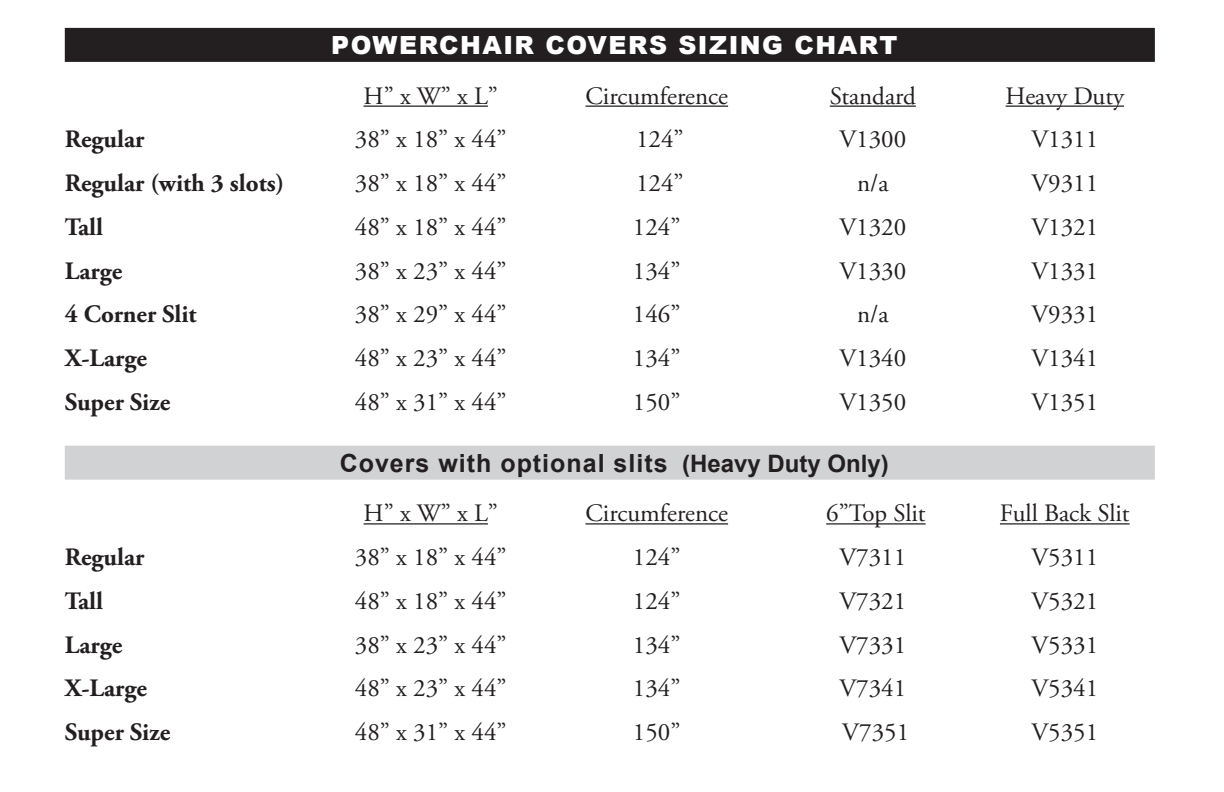
<style>
.page{position:relative;width:1224px;height:792px;background:#fff}
.page>*{position:absolute;margin:0;border:0;box-sizing:border-box;transform-origin:0 0}
.t1{font:25px "Adobe Garamond Pro";color:#231f20}
.t2{font:700 25px "Adobe Garamond Pro";color:#231f20}
.t3{font:700 25px "Arial";letter-spacing:.04em;color:#231f20}
.t4{font:900 25px "Arial";letter-spacing:.06em;color:#fff}
.s1{font-size:24px}
</style>
<div class="page">
<div style="left:65px;top:28px;width:1090px;height:34px;background:#231f20"></div>
<hr style="left:364px;top:106px;width:124px;height:1px;background:#231f20">
<hr style="left:586px;top:106px;width:142px;height:1px;background:#231f20">
<hr style="left:830px;top:106px;width:86px;height:1px;background:#231f20">
<hr style="left:1006px;top:106px;width:118px;height:1px;background:#231f20">
<div style="left:65px;top:446px;width:1090px;height:34px;background:#d1d2d4"></div>
<hr style="left:364px;top:523px;width:124px;height:2px;background:#231f20">
<hr style="left:586px;top:523px;width:142px;height:2px;background:#231f20">
<hr style="left:826px;top:523px;width:100px;height:2px;background:#231f20">
<hr style="left:1000px;top:523px;width:130px;height:2px;background:#231f20">
<p class="t4" style="left:331px;top:27px;width:568px">POWERCHAIR COVERS SIZING CHART</p>
<p class="t1" style="left:364px;top:81px;width:136px">H” x W” x L”</p>
<p class="t1" style="left:586px;top:81px;width:144px">Circumference</p>
<p class="t1" style="left:830px;top:81px;width:88px">Standard</p>
<p class="t1" style="left:1006px;top:81px;width:120px">Heavy Duty</p>
<p class="t2" style="left:65px;top:125px;width:81px">Regular</p>
<p class="t1" style="left:355px;top:124px;width:153px">38” x 18” x 44”</p>
<p class="t1" style="left:636px;top:124px;width:49px">124”</p>
<p class="t1" style="left:839px;top:124px;width:68px">V1300</p>
<p class="t1" style="left:1031px;top:124px;width:68px">V1311</p>
<p class="t2" style="left:65px;top:169px;width:221px">Regular (with 3 slots)</p>
<p class="t1" style="left:355px;top:168px;width:153px">38” x 18” x 44”</p>
<p class="t1" style="left:636px;top:168px;width:49px">124”</p>
<p class="t1" style="left:857px;top:168px;width:33px">n/a</p>
<p class="t1" style="left:1031px;top:168px;width:68px">V9311</p>
<p class="t2" style="left:65px;top:212px;width:40px">Tall</p>
<p class="t1" style="left:355px;top:212px;width:153px">48” x 18” x 44”</p>
<p class="t1" style="left:633px;top:212px;width:49px">124”</p>
<p class="t1" style="left:839px;top:212px;width:68px">V1320</p>
<p class="t1" style="left:1031px;top:212px;width:68px">V1321</p>
<p class="t2" style="left:65px;top:256px;width:59px">Large</p>
<p class="t1" style="left:355px;top:256px;width:153px">38” x 23” x 44”</p>
<p class="t1" style="left:633px;top:256px;width:49px">134”</p>
<p class="t1" style="left:839px;top:256px;width:68px">V1330</p>
<p class="t1" style="left:1031px;top:256px;width:68px">V1331</p>
<p class="t2" style="left:65px;top:300px;width:133px">4 Corner Slit</p>
<p class="t1" style="left:355px;top:299px;width:153px">38” x 29” x 44”</p>
<p class="t1" style="left:633px;top:299px;width:49px">146”</p>
<p class="t1" style="left:857px;top:299px;width:33px">n/a</p>
<p class="t1" style="left:1031px;top:299px;width:68px">V9331</p>
<p class="t2" style="left:65px;top:344px;width:84px">X-Large</p>
<p class="t1" style="left:355px;top:343px;width:153px">48” x 23” x 44”</p>
<p class="t1" style="left:633px;top:343px;width:49px">134”</p>
<p class="t1" style="left:839px;top:343px;width:68px">V1340</p>
<p class="t1" style="left:1031px;top:343px;width:68px">V1341</p>
<p class="t2" style="left:65px;top:387px;width:107px">Super Size</p>
<p class="t1" style="left:355px;top:387px;width:153px">48” x 31” x 44”</p>
<p class="t1" style="left:633px;top:387px;width:49px">150”</p>
<p class="t1" style="left:839px;top:387px;width:68px">V1350</p>
<p class="t1" style="left:1031px;top:387px;width:68px">V1351</p>
<p class="t3" style="left:340px;top:446px;width:551px">Covers with optional slits <span class="s1">(Heavy Duty Only)</span></p>
<p class="t1" style="left:364px;top:498px;width:136px">H” x W” x L”</p>
<p class="t1" style="left:586px;top:498px;width:144px">Circumference</p>
<p class="t1" style="left:826px;top:498px;width:101px">6”Top Slit</p>
<p class="t1" style="left:1000px;top:498px;width:131px">Full Back Slit</p>
<p class="t2" style="left:65px;top:543px;width:81px">Regular</p>
<p class="t1" style="left:355px;top:542px;width:153px">38” x 18” x 44”</p>
<p class="t1" style="left:633px;top:542px;width:49px">124”</p>
<p class="t1" style="left:839px;top:542px;width:68px">V7311</p>
<p class="t1" style="left:1031px;top:542px;width:68px">V5311</p>
<p class="t2" style="left:65px;top:586px;width:40px">Tall</p>
<p class="t1" style="left:355px;top:586px;width:153px">48” x 18” x 44”</p>
<p class="t1" style="left:633px;top:586px;width:49px">124”</p>
<p class="t1" style="left:839px;top:586px;width:68px">V7321</p>
<p class="t1" style="left:1031px;top:586px;width:68px">V5321</p>
<p class="t2" style="left:65px;top:630px;width:59px">Large</p>
<p class="t1" style="left:355px;top:630px;width:153px">38” x 23” x 44”</p>
<p class="t1" style="left:633px;top:630px;width:49px">134”</p>
<p class="t1" style="left:839px;top:630px;width:68px">V7331</p>
<p class="t1" style="left:1031px;top:630px;width:68px">V5331</p>
<p class="t2" style="left:65px;top:674px;width:84px">X-Large</p>
<p class="t1" style="left:355px;top:673px;width:153px">48” x 23” x 44”</p>
<p class="t1" style="left:633px;top:673px;width:49px">134”</p>
<p class="t1" style="left:839px;top:673px;width:68px">V7341</p>
<p class="t1" style="left:1031px;top:673px;width:68px">V5341</p>
<p class="t2" style="left:65px;top:718px;width:107px">Super Size</p>
<p class="t1" style="left:355px;top:717px;width:153px">48” x 31” x 44”</p>
<p class="t1" style="left:633px;top:717px;width:49px">150”</p>
<p class="t1" style="left:842px;top:717px;width:68px">V7351</p>
<p class="t1" style="left:1031px;top:717px;width:68px">V5351</p>
</div>
